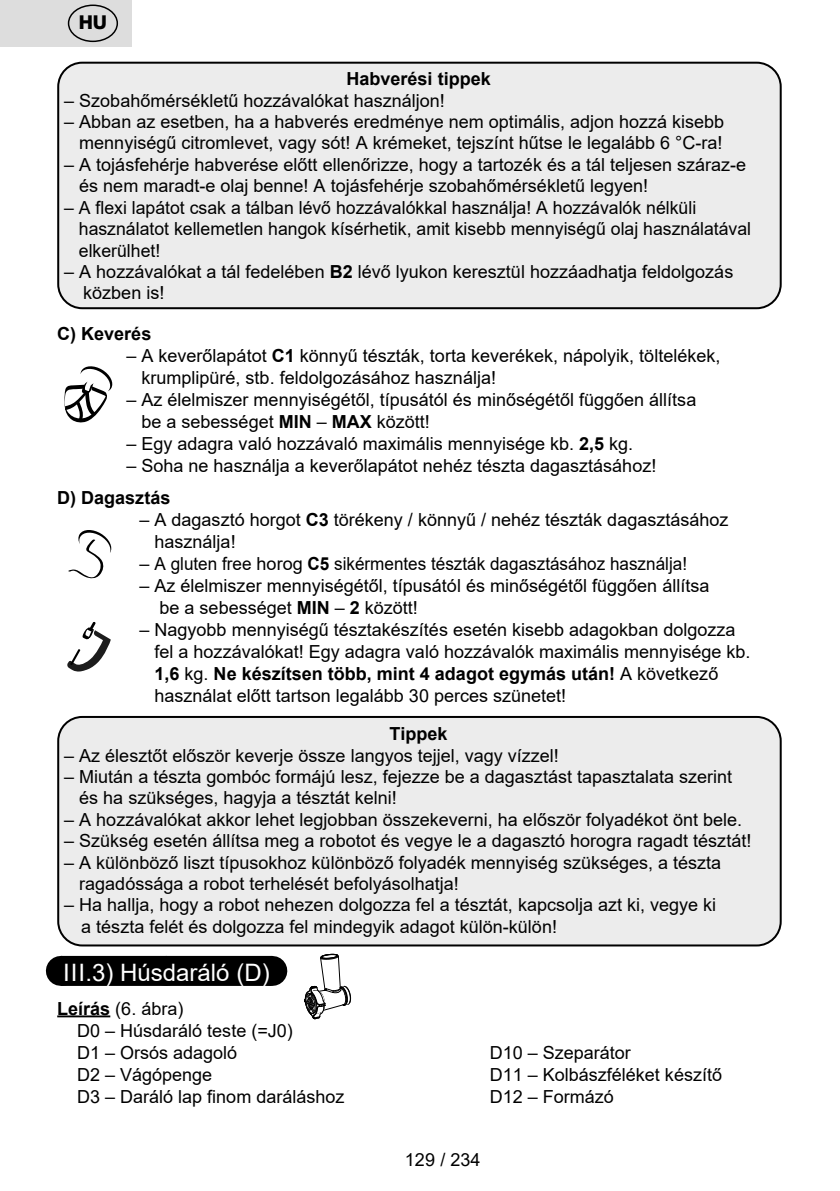
<style>
.page{position:relative;width:840px;height:1191px;background:#fff}
.page>*{position:absolute;margin:0;border:0;box-sizing:border-box;transform-origin:0 0}
.Grafický_nadpis_ETA{font:24px "Arial";color:#fff}
.t1{font:800 19.2px "Helvetica Neue OT";color:#000}
.Normální{font:18px/21.4px "Arial";color:#000}
.Normální-2{font:700 18px "Arial";color:#000}
.s1{font-weight:700}
</style>
<div class="page">
<div style="left:61px;top:956px;width:210px;height:30px;background:#000"></div>
<svg style="left:170px;top:985px;width:48px;height:1px"></svg>
<hr style="left:271px;top:956px;width:1px;height:30px;background:#000">
<hr style="left:57px;top:1015px;width:53px;height:2px;background:#000">
<div style="left:58px;top:63px;width:722px;height:245px;background:#ececec;border-radius:24px"></div>
<div style="left:57px;top:62px;width:724px;height:247px;border:2px solid #000;border-radius:24px"></div>
<svg style="left:64px;top:366px;width:49px;height:57px"></svg>
<svg style="left:68px;top:530px;width:44px;height:49px"></svg>
<div style="left:58px;top:717px;width:722px;height:228px;background:#ececec;border-radius:24px"></div>
<div style="left:57px;top:716px;width:724px;height:230px;border:2px solid #000;border-radius:24px"></div>
<svg style="left:304px;top:954px;width:47px;height:65px"></svg>
<svg style="left:67px;top:622px;width:44px;height:49px"></svg>
<div style="left:0;top:0;width:131px;height:47px;background:#ddd"></div>
<div style="left:68px;top:5px;width:50px;height:37px;border:1px solid #000;border-radius:50%"></div>
<p class="t1" style="left:79px;top:11px;width:30px">HU</p>
<p class="Normální-2" style="left:346px;top:66px;width:146px">Habverési tippek</p>
<p class="Normální" style="left:64px;top:89px;width:382px">– Szobahőmérsékletű hozzávalókat használjon!</p>
<p class="Normální" style="left:64px;top:111px;width:661px;text-align:right">– Abban az esetben, ha a habverés eredménye nem optimális, adjon hozzá kisebb mennyiségű citromlevet, vagy sót! A krémeket, tejszínt hűtse le legalább 6 °C-ra!</p>
<p class="Normální" style="left:79px;top:154px;width:668px;text-indent:-15px">– A tojásfehérje habverése előtt ellenőrizze, hogy a tartozék és a tál teljesen száraz-e és nem maradt-e olaj benne! A tojásfehérje szobahőmérsékletű legyen!</p>
<p class="Normální" style="left:79px;top:196px;width:673px;text-indent:-15px">– A flexi lapátot csak a tálban lévő hozzávalókkal használja! A hozzávalók nélküli használatot kellemetlen hangok kísérhetik, amit kisebb mennyiségű olaj használatával elkerülhet!</p>
<p class="Normální" style="left:83px;top:261px;width:651px;text-indent:-19px">– A hozzávalókat a tál fedelében <span class="s1">B2</span> lévő lyukon keresztül hozzáadhatja feldolgozás közben is!</p>
<p class="Normální-2" style="left:57px;top:321px;width:96px">C) Keverés</p>
<p class="Normální" style="left:141px;top:345px;width:580px;line-height:22px;text-indent:-15px">– A keverőlapátot <span class="s1">C1</span> könnyű tészták, torta keverékek, nápolyik, töltelékek, krumplipüré, stb. feldolgozásához használja!</p>
<p class="Normální" style="left:141px;top:389px;width:556px;line-height:22px;text-indent:-15px">– Az élelmiszer mennyiségétől, típusától és minőségétől függően állítsa be a sebességet <span class="s1">MIN</span> – <span class="s1">MAX</span> között!</p>
<p class="Normální" style="left:126px;top:433px;width:508px">– Egy adagra való hozzávaló maximális mennyisége kb. <span class="s1">2,5</span> kg.</p>
<p class="Normální" style="left:126px;top:455px;width:531px">– Soha ne használja a keverőlapátot nehéz tészta dagasztásához!</p>
<p class="Normální-2" style="left:57px;top:485px;width:115px">D) Dagasztás</p>
<p class="Normální" style="left:154px;top:509px;width:575px;line-height:22px;text-indent:-15px">– A dagasztó horgot <span class="s1">C3</span> törékeny / könnyű / nehéz tészták dagasztásához használja!</p>
<p class="Normální" style="left:139px;top:553px;width:548px">– A gluten free horog <span class="s1">C5</span> sikérmentes tészták dagasztásához használja!</p>
<p class="Normální" style="left:159px;top:575px;width:551px;line-height:22px;text-indent:-20px">– Az élelmiszer mennyiségétől, típusától és minőségétől függően állítsa be a sebességet <span class="s1">MIN</span> – <span class="s1">2</span> között!</p>
<p class="Normální" style="left:154px;top:619px;width:597px;line-height:22px;text-indent:-15px">– Nagyobb mennyiségű tésztakészítés esetén kisebb adagokban dolgozza fel a hozzávalókat! Egy adagra való hozzávalók maximális mennyisége kb.<br><span class="s1">1,6</span> kg. <span class="s1">Ne készítsen több, mint 4 adagot egymás után!</span> A következő használat előtt tartson legalább 30 perces szünetet!</p>
<p class="Normální-2" style="left:389px;top:721px;width:60px">Tippek</p>
<p class="Normální" style="left:64px;top:744px;width:496px">– Az élesztőt először keverje össze langyos tejjel, vagy vízzel!</p>
<p class="Normální" style="left:79px;top:765px;width:654px;text-indent:-15px">– Miután a tészta gombóc formájú lesz, fejezze be a dagasztást tapasztalata szerint és ha szükséges, hagyja a tésztát kelni!</p>
<p class="Normální" style="left:64px;top:808px;width:679px">– A hozzávalókat akkor lehet legjobban összekeverni, ha először folyadékot önt bele.</p>
<p class="Normální" style="left:64px;top:830px;width:688px">– Szükség esetén állítsa meg a robotot és vegye le a dagasztó horogra ragadt tésztát!</p>
<p class="Normální" style="left:79px;top:851px;width:643px;text-indent:-15px">– A különböző liszt típusokhoz különböző folyadék mennyiség szükséges, a tészta ragadóssága a robot terhelését befolyásolhatja!</p>
<p class="Normální" style="left:81px;top:894px;width:636px;text-indent:-17px">– Ha hallja, hogy a robot nehezen dolgozza fel a tésztát, kapcsolja azt ki, vegye ki a tészta felét és dolgozza fel mindegyik adagot külön-külön!</p>
<p class="Grafický_nadpis_ETA" style="left:63px;top:956px;width:208px">III.3) Húsdaráló (D)</p>
<p class="Normální" style="left:57px;top:997px;width:128px"><span class="s1">Leírás</span> (6. ábra)</p>
<p class="Normální" style="left:77px;top:1019px;width:217px">D0 – Húsdaráló teste (=J0)</p>
<p class="Normální" style="left:77px;top:1041px;width:162px">D1 – Orsós adagoló</p>
<p class="Normální" style="left:489px;top:1041px;width:143px">D10 – Szeparátor</p>
<p class="Normální" style="left:77px;top:1063px;width:137px">D2 – Vágópenge</p>
<p class="Normální" style="left:489px;top:1063px;width:234px">D11 – Kolbászféléket készítő</p>
<p class="Normální" style="left:77px;top:1085px;width:269px">D3 – Daráló lap finom daráláshoz</p>
<p class="Normální" style="left:489px;top:1085px;width:126px">D12 – Formázó</p>
<p class="Normální" style="left:405px;top:1149px;width:77px">129 / 234</p>
</div>
